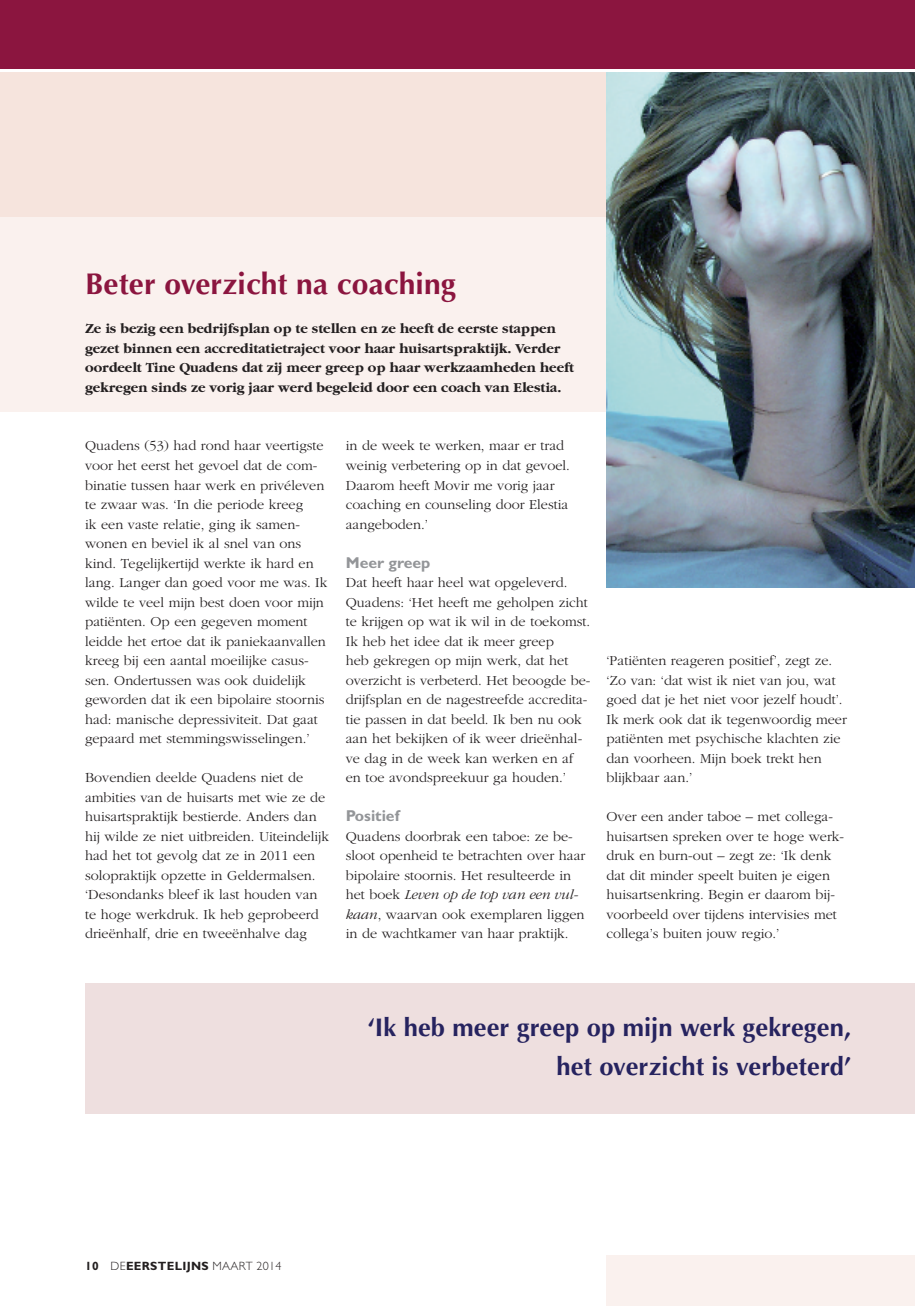
<style>
.page{position:relative;width:915px;height:1306px;background:#fff}
.page>*{position:absolute;margin:0;border:0;box-sizing:border-box;transform-origin:0 0}
.Kop_3{font:700 30px "Optima";letter-spacing:.005em;color:#8b153f}
.t1{font:700 25.5px/39px "Optima";letter-spacing:.005em;color:#26235f;text-align:right}
.Tussenkopje{font:700 15.75px "Gill Sans";color:#939598}
.Plat{font:300 14.25px/19.5px "Garamond";color:#231f20}
.Sublead{font:700 14.25px/19.5px "Garamond";color:#231f20}
.t2{font:700 12px "Gill Sans";letter-spacing:.025em;color:#231f20}
.s1{font-style:italic}
.s2{font-weight:300}
</style>
<div class="page">
<div style="left:0;top:72px;width:914px;height:339px;background:#faf1ee"></div>
<div style="left:606px;top:1255px;width:308px;height:50px;background:#faf1ee"></div>
<div style="left:0;top:72px;width:914px;height:144px;background:#f6e4dd"></div>
<div style="left:0;top:0;width:914px;height:68px;background:#8b153f"></div>
<hr style="left:914px;top:72px;width:1px;height:144px;background:#f6e4dd">
<img style="left:606px;top:72px;width:308px;height:515px">
<div style="left:85px;top:983px;width:829px;height:130px;background:#eedfdf"></div>
<p class="Kop_3" style="left:85px;top:267px;width:372px">Beter overzicht na coaching</p>
<p class="Sublead" style="left:85px;top:319px;width:490px">Ze is bezig een bedrijfsplan op te stellen en ze heeft de eerste stappen gezet binnen een accreditatietraject voor haar huisartspraktijk. Verder oordeelt Tine Quadens dat zij meer greep op haar werkzaamheden heeft gekregen sinds ze vorig jaar werd begeleid door een coach van Elestia.</p>
<p class="Plat" style="left:85px;top:436px;width:244px">Quadens (53) had rond haar veertigste voor het eerst het gevoel dat de com&shy;binatie tussen haar werk en privéleven te zwaar was. ‘In die periode kreeg<br>ik een vaste relatie, ging ik samen&shy;wonen en beviel ik al snel van ons kind. Tegelijkertijd werkte ik hard en lang. Langer dan goed voor me was. Ik wilde te veel mijn best doen voor mijn patiënten. Op een gegeven moment leidde het ertoe dat ik paniekaanvallen kreeg bij een aantal moeilijke casus&shy;sen. Ondertussen was ook duidelijk geworden dat ik een bipolaire stoornis had: manische depressiviteit. Dat gaat gepaard met stemmingswisselingen.’</p>
<p class="Plat" style="left:85px;top:768px;width:245px">Bovendien deelde Quadens niet de ambities van de huisarts met wie ze de huisartspraktijk bestierde. Anders dan hij wilde ze niet uitbreiden. Uiteindelijk had het tot gevolg dat ze in 2011 een solopraktijk opzette in Geldermalsen. ‘Desondanks bleef ik last houden van te hoge werkdruk. Ik heb geprobeerd drieënhalf, drie en tweeënhalve dag</p>
<p class="Plat" style="left:345px;top:436px;width:226px">in de week te werken, maar er trad weinig verbetering op in dat gevoel.<br>Daarom heeft Movir me vorig jaar coaching en counseling door Elestia aangeboden.’</p>
<p class="Tussenkopje" style="left:345px;top:553px;width:86px">Meer greep</p>
<p class="Plat" style="left:345px;top:573px;width:246px">Dat heeft haar heel wat opgeleverd.<br>Quadens: ‘Het heeft me geholpen zicht te krijgen op wat ik wil in de toekomst.<br>Ik heb het idee dat ik meer greep<br>heb gekregen op mijn werk, dat het overzicht is verbeterd. Het beoogde be&shy;drijfsplan en de nagestreefde accredita&shy;tie passen in dat beeld. Ik ben nu ook aan het bekijken of ik weer drieënhal&shy;ve dag in de week kan werken en af en toe avondspreekuur ga houden.’</p>
<p class="Tussenkopje" style="left:345px;top:806px;width:55px">Positief</p>
<p class="Plat" style="left:345px;top:826px;width:241px">Quadens doorbrak een taboe: ze be&shy;sloot openheid te betrachten over haar bipolaire stoornis. Het resulteerde in het boek <span class="s1">Leven op de top van een vul&shy;kaan</span>, waarvan ook exemplaren liggen in de wachtkamer van haar praktijk.</p>
<p class="Plat" style="left:606px;top:651px;width:242px">‘Patiënten reageren positief’, zegt ze. ‘Zo van: ‘dat wist ik niet van jou, wat goed dat je het niet voor jezelf houdt’.<br>Ik merk ook dat ik tegenwoordig meer patiënten met psychische klachten zie dan voorheen. Mijn boek trekt hen blijkbaar aan.’</p>
<p class="Plat" style="left:606px;top:807px;width:239px">Over een ander taboe – met collega&shy;huisartsen spreken over te hoge werk&shy;druk en burn-out – zegt ze: ‘Ik denk dat dit minder speelt buiten je eigen huisartsenkring. Begin er daarom bij&shy;voorbeeld over tijdens intervisies met collega’s buiten jouw regio.’</p>
<p class="t2" style="left:85px;top:1258px;width:198px">10 <span class="s2">DE</span>EERSTELIJNS <span class="s2">MAART 2014</span></p>
<p class="t1" style="left:367px;top:1007px;width:484px">‘Ik heb meer greep op mijn werk gekregen, het overzicht is verbeterd’</p>
</div>
